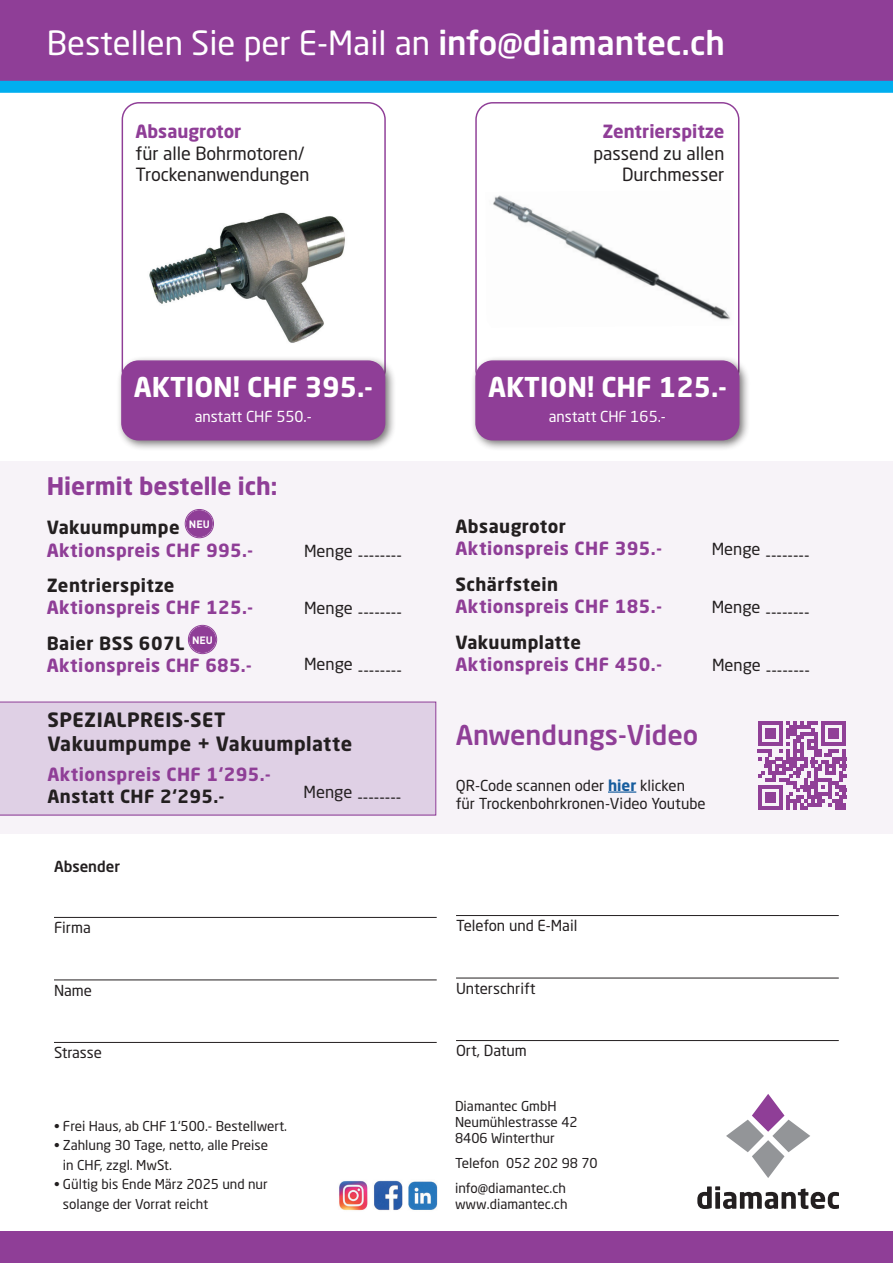
<style>
.page{position:relative;width:893px;height:1263px;background:#fff}
.page>*{position:absolute;margin:0;border:0;box-sizing:border-box;transform-origin:0 0}
.t1{font:33px "Neo Sans Std";color:#fff}
.t2{font:700 27px "Neo Sans Std";color:#fff}
.t3{font:500 27px "Neo Sans Std";color:#8f3e97}
.t4{font:700 24px "Neo Sans Std";color:#8f3e97}
.t5{font:700 19.5px/23.4px "Neo Sans Std";letter-spacing:.025em;color:#231f20}
.t6{font:700 18px "Neo Sans Std";letter-spacing:.025em;color:#8f3e97}
.t7{font:700 18px "Neo Sans Std";letter-spacing:.025em;color:#231f20}
.t8{font:18px/21.6px "Neo Sans Std";color:#231f20}
.t9{font:700 18px "Neo Sans Std";color:#8f3e97}
.t10{font:16.5px "Neo Sans Std";color:#231f20}
.t11{font:15px/18px "Neo Sans Std";color:#231f20}
.t12{font:15px "Neo Sans Std";color:#fff}
.t13{font:500 15px "Neo Sans Std";color:#231f20}
.t14{font:13.5px/19.5px "Neo Sans Std";color:#231f20}
.t15{font:700 10.5px "DINOT";color:#fff}
.s1{font-weight:500}
.s2{font-weight:700;color:#175d9e}
</style>
<div class="page">
<div style="left:0;top:461px;width:893px;height:372px;background:#f7f3f8"></div>
<div style="left:0;top:0;width:893px;height:81px;background:#8f3e97"></div>
<svg style="left:758px;top:721px;width:88px;height:89px"></svg>
<hr style="left:758px;top:806px;width:24px;height:4px;background:#904097">
<div style="left:765px;top:792px;width:10px;height:11px;background:#904097"></div>
<hr style="left:608px;top:791px;width:28px;height:2px;background:#175d9e">
<div style="left:0;top:702px;width:436px;height:113px;background:#dfd0e5"></div>
<div style="left:0;top:1231px;width:893px;height:32px;background:#8f3e97"></div>
<div style="left:470px;top:355px;width:281px;height:96px;background:#231f20;opacity:.62"></div>
<div style="left:476px;top:361px;width:263px;height:79px;background:#8f3e97;border-radius:17px"></div>
<div style="left:475px;top:360px;width:264px;height:80px;border:1px solid #8f3e97;border-radius:17px"></div>
<img style="left:493px;top:195px;width:238px;height:125px">
<svg style="left:189px;top:626px;width:27px;height:27px"></svg>
<div style="left:190px;top:626px;width:26px;height:26px;background:#8f3e97;border-radius:50%"></div>
<div style="left:188px;top:625px;width:29px;height:29px;border:1px solid #8f3e97;border-radius:50%"></div>
<div style="left:189px;top:626px;width:27px;height:27px;border:1px solid #8f3e97;border-radius:50%"></div>
<div style="left:190px;top:627px;width:25px;height:25px;border:1px solid #8f3e97;border-radius:50%"></div>
<svg style="left:185px;top:510px;width:28px;height:27px"></svg>
<div style="left:186px;top:511px;width:26px;height:26px;background:#8f3e97;border-radius:50%"></div>
<div style="left:185px;top:509px;width:29px;height:29px;border:1px solid #8f3e97;border-radius:50%"></div>
<div style="left:186px;top:510px;width:27px;height:27px;border:1px solid #8f3e97;border-radius:50%"></div>
<div style="left:187px;top:511px;width:24px;height:25px;border:1px solid #8f3e97;border-radius:50%"></div>
<hr style="left:54px;top:917px;width:383px;height:1px;background:#231f20">
<hr style="left:54px;top:980px;width:383px;height:1px;background:#231f20">
<hr style="left:54px;top:1042px;width:383px;height:1px;background:#231f20">
<hr style="left:456px;top:915px;width:383px;height:1px;background:#231f20">
<hr style="left:456px;top:978px;width:383px;height:1px;background:#231f20">
<hr style="left:456px;top:1040px;width:383px;height:1px;background:#231f20">
<svg style="left:726px;top:1094px;width:84px;height:84px"></svg>
<svg style="left:697px;top:1186px;width:142px;height:23px"></svg>
<div style="left:116px;top:355px;width:281px;height:96px;background:#231f20;opacity:.62"></div>
<div style="left:122px;top:361px;width:263px;height:79px;background:#8f3e97;border-radius:17px"></div>
<div style="left:121px;top:360px;width:264px;height:80px;border:1px solid #8f3e97;border-radius:17px"></div>
<div style="left:0;top:81px;width:893px;height:12px;background:#00aeef"></div>
<img style="left:149px;top:212px;width:196px;height:131px">
<img style="left:374px;top:1180px;width:29px;height:30px">
<img style="left:408px;top:1181px;width:30px;height:29px">
<img style="left:339px;top:1180px;width:29px;height:31px">
<h1 class="t1" style="left:47px;top:23px;width:680px">Bestellen Sie per E-Mail an <span class="s1">info@diamantec.ch</span></h1>
<h3 class="t9" style="left:136px;top:120px;width:107px">Absaugrotor</h3>
<h3 class="t8" style="left:136px;top:142px;width:175px">für alle Bohrmotoren/<br>Trockenanwendungen</h3>
<h3 class="t9" style="left:602px;top:120px;width:123px">Zentrierspitze</h3>
<h3 class="t8" style="left:593px;top:142px;width:132px;text-align:right">passend zu allen<br>Durchmesser</h3>
<h2 class="t2" style="left:134px;top:370px;width:240px">AKTION! CHF 395.-</h2>
<h2 class="t2" style="left:488px;top:370px;width:240px">AKTION! CHF 125.-</h2>
<p class="t12" style="left:195px;top:407px;width:119px">anstatt CHF 550.-</p>
<p class="t12" style="left:549px;top:407px;width:119px">anstatt CHF 165.-</p>
<h3 class="t4" style="left:47px;top:471px;width:232px">Hiermit bestelle ich:</h3>
<p class="t15" style="left:189px;top:516px;width:22px">NEU</p>
<h3 class="t7" style="left:47px;top:516px;width:134px">Vakuumpumpe</h3>
<h3 class="t6" style="left:47px;top:538px;width:208px">Aktionspreis CHF 995.-</h3>
<h3 class="t7" style="left:47px;top:574px;width:129px">Zentrierspitze</h3>
<h3 class="t6" style="left:47px;top:596px;width:208px">Aktionspreis CHF 125.-</h3>
<h3 class="t7" style="left:47px;top:631px;width:139px">Baier BSS 607L</h3>
<h3 class="t6" style="left:47px;top:654px;width:206px">Aktionspreis CHF 685.-</h3>
<p class="t15" style="left:192px;top:631px;width:22px">NEU</p>
<h3 class="t7" style="left:455px;top:515px;width:112px">Absaugrotor</h3>
<h3 class="t6" style="left:455px;top:537px;width:208px">Aktionspreis CHF 395.-</h3>
<h3 class="t7" style="left:455px;top:572px;width:104px">Schärfstein</h3>
<h3 class="t6" style="left:455px;top:595px;width:208px">Aktionspreis CHF 185.-</h3>
<h3 class="t7" style="left:455px;top:630px;width:127px">Vakuumplatte</h3>
<h3 class="t6" style="left:455px;top:653px;width:208px">Aktionspreis CHF 450.-</h3>
<p class="t10" style="left:712px;top:544px;width:99px">Menge --------</p>
<p class="t10" style="left:304px;top:544px;width:99px">Menge --------</p>
<p class="t10" style="left:304px;top:602px;width:99px">Menge --------</p>
<p class="t10" style="left:712px;top:602px;width:99px">Menge --------</p>
<p class="t10" style="left:304px;top:659px;width:99px">Menge --------</p>
<p class="t10" style="left:712px;top:659px;width:99px">Menge --------</p>
<h3 class="t5" style="left:47px;top:708px;width:306px">SPEZIALPREIS-SET<br>Vakuumpumpe + Vakuumplatte</h3>
<h3 class="t6" style="left:47px;top:762px;width:225px">Aktionspreis CHF 1‘295.-</h3>
<h3 class="t7" style="left:47px;top:785px;width:178px">Anstatt CHF 2‘295.-</h3>
<p class="t10" style="left:304px;top:787px;width:99px">Menge --------</p>
<p class="t13" style="left:54px;top:857px;width:68px">Absender</p>
<p class="t11" style="left:54px;top:918px;width:38px">Firma</p>
<p class="t11" style="left:54px;top:981px;width:40px">Name</p>
<p class="t11" style="left:54px;top:1043px;width:50px">Strasse</p>
<p class="t14" style="left:54px;top:1116px;width:235px">• Frei Haus, ab CHF 1‘500.- Bestellwert.</p>
<p class="t14" style="left:63px;top:1135px;width:207px;text-indent:-9px">• Zahlung 30 Tage, netto, alle Preise in CHF, zzgl. MwSt.</p>
<p class="t14" style="left:63px;top:1174px;width:206px;text-indent:-9px">• Gültig bis Ende März 2025 und nur solange der Vorrat reicht</p>
<h2 class="t3" style="left:456px;top:718px;width:244px">Anwendungs-Video</h2>
<p class="t11" style="left:456px;top:776px;width:251px">QR-Code scannen oder <span class="s2">hier</span> klicken für Trockenbohrkronen-Video Youtube</p>
<p class="t11" style="left:456px;top:916px;width:123px">Telefon und E-Mail</p>
<p class="t11" style="left:456px;top:979px;width:81px">Unterschrift</p>
<p class="t11" style="left:456px;top:1041px;width:72px">Ort, Datum</p>
<p class="t14" style="left:455px;top:1098px;width:124px;line-height:16.2px">Diamantec GmbH<br>Neumühlestrasse 42<br>8406 Winterthur</p>
<p class="t14" style="left:455px;top:1150px;width:144px;line-height:24.8px">Telefon 052 202 98 70 info@diamantec.ch</p>
<p class="t14" style="left:455px;top:1194px;width:114px">www.diamantec.ch</p>
</div>
